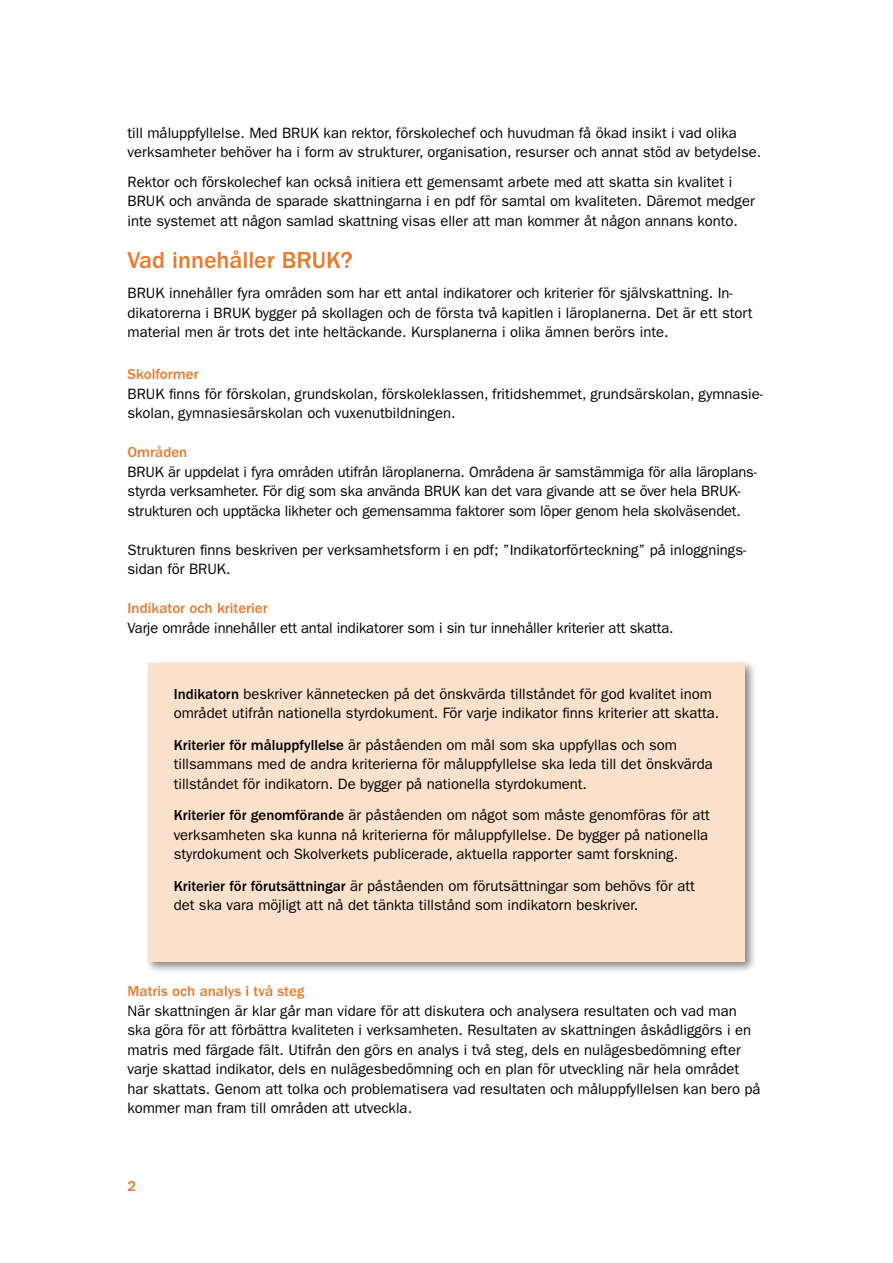
<style>
.page{position:relative;width:893px;height:1263px;background:#fff}
.page>*{position:absolute;margin:0;border:0;box-sizing:border-box;transform-origin:0 0}
.t1{font:500 24px "ITC Franklin Gothic Std";color:#e77a2f}
.t2{font:15px/19.5px "ITC Franklin Gothic Std";color:#000}
.t3{font:500 15px "ITC Franklin Gothic Std";color:#e77a2f}
.s1{font-weight:500}
</style>
<div class="page">
<div style="left:144px;top:659px;width:613px;height:314px;background:#000;opacity:.5"></div>
<div style="left:148px;top:663px;width:597px;height:298px;background:#fbe0cb"></div>
<p class="t2" style="left:128px;top:123px;width:635px">till måluppfyllelse. Med BRUK kan rektor, förskolechef och huvudman få ökad insikt i vad olika verksamheter behöver ha i form av strukturer, organisation, resurser och annat stöd av betydelse.</p>
<p class="t2" style="left:128px;top:172px;width:629px">Rektor och förskolechef kan också initiera ett gemensamt arbete med att skatta sin kvalitet i<br>BRUK och använda de sparade skattningarna i en pdf för samtal om kvaliteten. Däremot medger inte systemet att någon samlad skattning visas eller att man kommer åt någon annans konto.</p>
<h2 class="t1" style="left:128px;top:246px;width:227px">Vad innehåller BRUK?</h2>
<p class="t2" style="left:128px;top:284px;width:627px">BRUK innehåller fyra områden som har ett antal indikatorer och kriterier för självskattning. In&shy;dikatorerna i BRUK bygger på skollagen och de första två kapitlen i läroplanerna. Det är ett stort material men är trots det inte heltäckande. Kursplanerna i olika ämnen berörs inte.</p>
<p class="t3" style="left:128px;top:366px;width:73px">Skolformer</p>
<p class="t2" style="left:128px;top:384px;width:637px">BRUK fnns för förskolan, grundskolan, förskoleklassen, fritidshemmet, grundsärskolan, gymnasie&shy;skolan, gymnasiesärskolan och vuxenutbildningen.</p>
<p class="t3" style="left:128px;top:444px;width:61px">områden</p>
<p class="t2" style="left:128px;top:462px;width:631px">BRUK är uppdelat i fyra områden utifrån läroplanerna. Områdena är samstämmiga för alla läroplans&shy;styrda verksamheter. För dig som ska använda BRUK kan det vara givande att se över hela BRUK&shy;strukturen och upptäcka likheter och gemensamma faktorer som löper genom hela skolväsendet.</p>
<p class="t2" style="left:128px;top:540px;width:620px">Strukturen fnns beskriven per verksamhetsform i en pdf; ”Indikatorförteckning” på inloggnings&shy;sidan för BRUK.</p>
<p class="t3" style="left:128px;top:600px;width:142px">Indikator och kriterier</p>
<p class="t2" style="left:128px;top:618px;width:547px">Varje område innehåller ett antal indikatorer som i sin tur innehåller kriterier att skatta.</p>
<p class="t2" style="left:174px;top:684px;width:547px"><span class="s1">Indikatorn</span> beskriver kännetecken på det önskvärda tillståndet för god kvalitet inom området utifrån nationella styrdokument. För varje indikator fnns kriterier att skatta.</p>
<p class="t2" style="left:174px;top:735px;width:540px"><span class="s1">Kriterier för måluppfyllelse</span> är påståenden om mål som ska uppfyllas och som tillsammans med de andra kriterierna för måluppfyllelse ska leda till det önskvärda tillståndet för indikatorn. De bygger på nationella styrdokument.</p>
<p class="t2" style="left:174px;top:805px;width:538px;text-align:justify"><span class="s1">Kriterier för genomförande</span> är påståenden om något som måste genomföras för att verksamheten ska kunna nå kriterierna för måluppfyllelse. De bygger på nationella styrdokument och Skolverkets publicerade, aktuella rapporter samt forskning.</p>
<p class="t2" style="left:174px;top:876px;width:523px"><span class="s1">Kriterier för förutsättningar</span> är påståenden om förutsättningar som behövs för att det ska vara möjligt att nå det tänkta tillstånd som indikatorn beskriver.</p>
<p class="t3" style="left:128px;top:983px;width:179px">Matris och analys i två steg</p>
<p class="t2" style="left:128px;top:1001px;width:634px">När skattningen är klar går man vidare för att diskutera och analysera resultaten och vad man ska göra för att förbättra kvaliteten i verksamheten. Resultaten av skattningen åskådliggörs i en matris med färgade fält. Utifrån den görs en analys i två steg, dels en nulägesbedömning efter varje skattad indikator, dels en nulägesbedömning och en plan för utveckling när hela området har skattats. Genom att tolka och problematisera vad resultaten och måluppfyllelsen kan bero på kommer man fram till områden att utveckla.</p>
<p class="t3" style="left:128px;top:1178px;width:10px">2</p>
</div>
